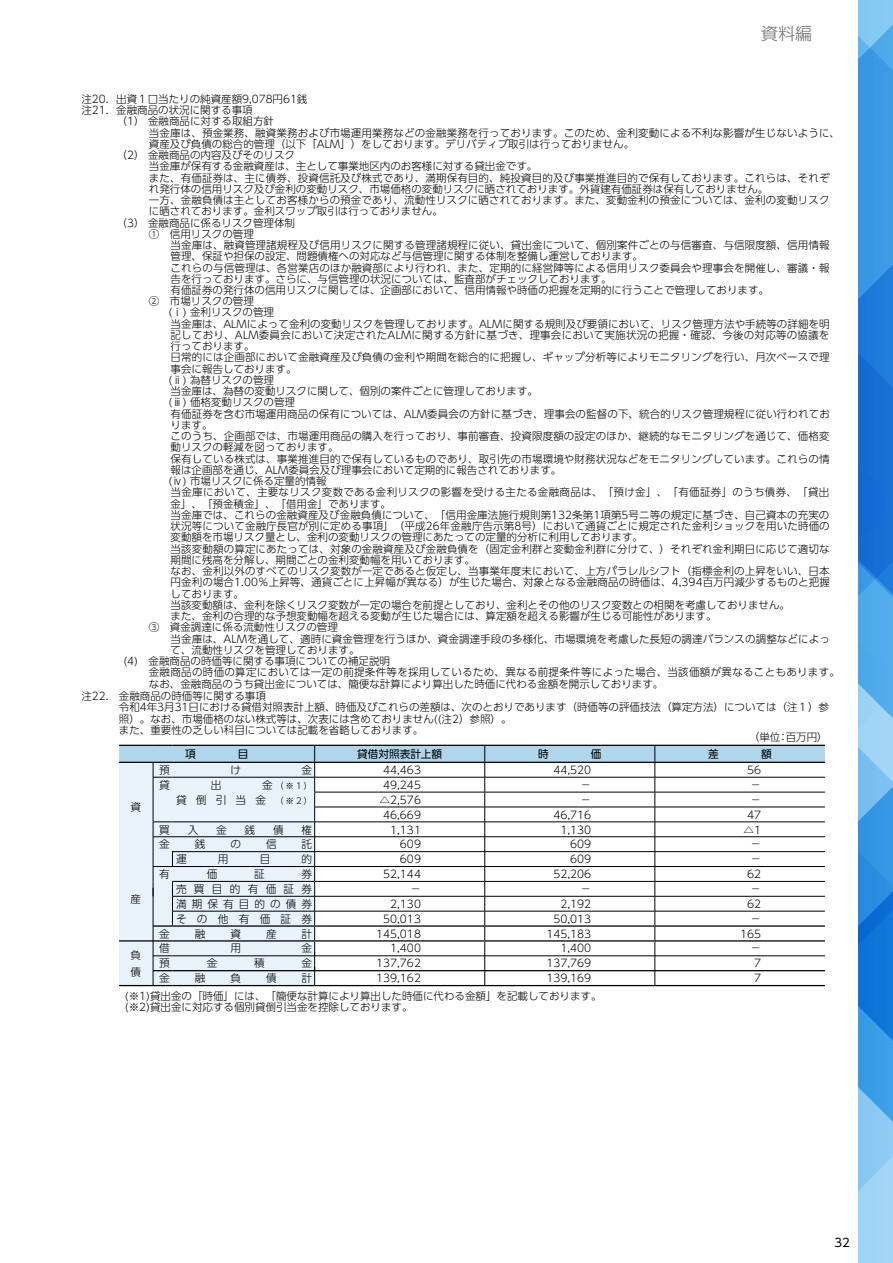
<style>
.page{position:relative;width:893px;height:1263px;background:#fff}
.page>*{position:absolute;margin:0;border:0;box-sizing:border-box;transform-origin:0 0}
.t1{font:300 16.95px "UD Shin Go Pro";color:#727171}
.t2{font:11.7px "UD Shin Go Pro";color:#000}
.t3{font:300 10.65px/14.9px "UD Shin Go Pro";color:#000;text-align:right}
.t4{font:10.65px "UD Shin Go Pro";color:#000}
.t5{font:300 10.5px/11.2px "UD Shin Go Pro";letter-spacing:.005em;color:#000}
.t6{font:300 10.5px "UD Shin Go Pro";letter-spacing:.03em;color:#000}
.s1{font-size:8.55px}
</style>
<div class="page">
<svg style="left:119px;top:745px;width:706px;height:241px"></svg>
<hr style="left:153px;top:866px;width:672px;height:1px;background:#000">
<svg style="left:858px;top:0;width:35px;height:1263px;background:#449ae4"></svg>
<h1 class="t1" style="left:761px;top:20px;width:53px">資料編</h1>
<p class="t5" style="left:81px;top:93px;width:228px">注20．出資１口当たりの純資産額9,078円61銭</p>
<p class="t5" style="left:81px;top:104px;width:173px">注21．金融商品の状況に関する事項</p>
<p class="t5" style="left:117px;top:115px;width:159px">（1） 金融商品に対する取組方針</p>
<p class="t5" style="left:149px;top:127px;width:693px">当金庫は、預金業務、融資業務および市場運用業務などの金融業務を行っております。このため、金利変動による不利な影響が生じないように、</p>
<p class="t5" style="left:149px;top:138px;width:487px">資産及び負債の総合的管理（以下「ALM」）をしております。デリバティブ取引は行っておりません。</p>
<p class="t5" style="left:117px;top:149px;width:180px">（2） 金融商品の内容及びそのリスク</p>
<p class="t5" style="left:149px;top:160px;width:390px">当金庫が保有する金融資産は、主として事業地区内のお客様に対する貸出金です。</p>
<p class="t5" style="left:149px;top:172px;width:682px">また、有価証券は、主に債券、投資信託及び株式であり、満期保有目的、純投資目的及び事業推進目的で保有しております。これらは、それぞ</p>
<p class="t5" style="left:149px;top:183px;width:621px">れ発行体の信用リスク及び金利の変動リスク、市場価格の変動リスクに晒されております。外貨建有価証券は保有しておりません。</p>
<p class="t5" style="left:149px;top:194px;width:682px">一方、金融負債は主としてお客様からの預金であり、流動性リスクに晒されております。また、変動金利の預金については、金利の変動リスク</p>
<p class="t5" style="left:149px;top:205px;width:295px">に晒されております。金利スワップ取引は行っておりません。</p>
<p class="t5" style="left:117px;top:216px;width:180px">（3） 金融商品に係るリスク管理体制</p>
<p class="t5" style="left:149px;top:228px;width:106px">①　信用リスクの管理</p>
<p class="t5" style="left:171px;top:239px;width:660px">当金庫は、融資管理諸規程及び信用リスクに関する管理諸規程に従い、貸出金について、個別案件ごとの与信審査、与信限度額、信用情報</p>
<p class="t5" style="left:171px;top:250px;width:474px">管理、保証や担保の設定、問題債権への対応など与信管理に関する体制を整備し運営しております。</p>
<p class="t5" style="left:171px;top:261px;width:660px">これらの与信管理は、各営業店のほか融資部により行われ、また、定期的に経営陣等による信用リスク委員会や理事会を開催し、審議・報</p>
<p class="t5" style="left:171px;top:273px;width:442px">告を行っております。さらに、与信管理の状況については、監査部がチェックしております。</p>
<p class="t5" style="left:171px;top:284px;width:600px">有価証券の発行体の信用リスクに関しては、企画部において、信用情報や時価の把握を定期的に行うことで管理しております。</p>
<p class="t5" style="left:149px;top:295px;width:106px">②　市場リスクの管理</p>
<p class="t5" style="left:168px;top:306px;width:107px">(ⅰ) 金利リスクの管理</p>
<p class="t5" style="left:171px;top:318px;width:660px">当金庫は、ALMによって金利の変動リスクを管理しております。ALMに関する規則及び要領において、リスク管理方法や手続等の詳細を明</p>
<p class="t5" style="left:171px;top:329px;width:660px">記しており、ALM委員会において決定されたALMに関する方針に基づき、理事会において実施状況の把握・確認、今後の対応等の協議を</p>
<p class="t5" style="left:171px;top:340px;width:85px">行っております。</p>
<p class="t5" style="left:171px;top:351px;width:660px">日常的には企画部において金融資産及び負債の金利や期間を総合的に把握し、ギャップ分析等によりモニタリングを行い、月次ベースで理</p>
<p class="t5" style="left:171px;top:363px;width:127px">事会に報告しております。</p>
<p class="t5" style="left:168px;top:374px;width:107px">(ⅱ) 為替リスクの管理</p>
<p class="t5" style="left:171px;top:385px;width:369px">当金庫は、為替の変動リスクに関して、個別の案件ごとに管理しております。</p>
<p class="t5" style="left:168px;top:396px;width:128px">(ⅲ) 価格変動リスクの管理</p>
<p class="t5" style="left:171px;top:408px;width:661px">有価証券を含む市場運用商品の保有については、ALM委員会の方針に基づき、理事会の監督の下、統合的リスク管理規程に従い行われてお</p>
<p class="t5" style="left:171px;top:419px;width:43px">ります。</p>
<p class="t5" style="left:171px;top:430px;width:660px">このうち、企画部では、市場運用商品の購入を行っており、事前審査、投資限度額の設定のほか、継続的なモニタリングを通じて、価格変</p>
<p class="t5" style="left:171px;top:441px;width:169px">動リスクの軽減を図っております。</p>
<p class="t5" style="left:171px;top:453px;width:660px">保有している株式は、事業推進目的で保有しているものであり、取引先の市場環境や財務状況などをモニタリングしています。これらの情</p>
<p class="t5" style="left:171px;top:464px;width:392px">報は企画部を通じ、ALM委員会及び理事会において定期的に報告されております。</p>
<p class="t5" style="left:168px;top:475px;width:160px">(ⅳ) 市場リスクに係る定量的情報</p>
<p class="t6" style="left:171px;top:484px;width:660px">当金庫において、主要なリスク変数である金利リスクの影響を受ける主たる金融商品は、「預け金」、「有価証券」のうち債券、「貸出</p>
<p class="t5" style="left:171px;top:498px;width:222px">金」、「預金積金」、「借用金」であります。</p>
<p class="t5" style="left:171px;top:509px;width:660px">当金庫では、これらの金融資産及び金融負債について、「信用金庫法施行規則第132条第1項第5号ニ等の規定に基づき、自己資本の充実の</p>
<p class="t5" style="left:171px;top:520px;width:661px">状況等について金融庁長官が別に定める事項」（平成26年金融庁告示第8号）において通貨ごとに規定された金利ショックを用いた時価の</p>
<p class="t5" style="left:171px;top:531px;width:474px">変動額を市場リスク量とし、金利の変動リスクの管理にあたっての定量的分析に利用しております。</p>
<p class="t5" style="left:171px;top:543px;width:660px">当該変動額の算定にあたっては、対象の金融資産及び金融負債を（固定金利群と変動金利群に分けて、）それぞれ金利期日に応じて適切な</p>
<p class="t5" style="left:171px;top:554px;width:306px">期間に残高を分解し、期間ごとの金利変動幅を用いております。</p>
<p class="t5" style="left:171px;top:565px;width:660px">なお、金利以外のすべてのリスク変数が一定であると仮定し、当事業年度末において、上方パラレルシフト（指標金利の上昇をいい、日本</p>
<p class="t5" style="left:171px;top:576px;width:661px">円金利の場合1.00％上昇等、通貨ごとに上昇幅が異なる）が生じた場合、対象となる金融商品の時価は、4,394百万円減少するものと把握</p>
<p class="t5" style="left:171px;top:588px;width:75px">しております。</p>
<p class="t5" style="left:171px;top:599px;width:621px">当該変動額は、金利を除くリスク変数が一定の場合を前提としており、金利とその他のリスク変数との相関を考慮しておりません。</p>
<p class="t5" style="left:171px;top:610px;width:547px">また、金利の合理的な予想変動幅を超える変動が生じた場合には、算定額を超える影響が生じる可能性があります。</p>
<p class="t5" style="left:149px;top:621px;width:190px">③　資金調達に係る流動性リスクの管理</p>
<p class="t5" style="left:171px;top:633px;width:661px">当金庫は、ALMを通して、適時に資金管理を行うほか、資金調達手段の多様化、市場環境を考慮した長短の調達バランスの調整などによっ</p>
<p class="t5" style="left:171px;top:644px;width:190px">て、流動性リスクを管理しております。</p>
<p class="t5" style="left:123px;top:655px;width:268px">(4)　金融商品の時価等に関する事項についての補足説明</p>
<p class="t6" style="left:149px;top:664px;width:693px">金融商品の時価の算定においては一定の前提条件等を採用しているため、異なる前提条件等によった場合、当該価額が異なることもあります。</p>
<p class="t5" style="left:149px;top:678px;width:516px">なお、金融商品のうち貸出金については、簡便な計算により算出した時価に代わる金額を開示しております。</p>
<p class="t5" style="left:119px;top:690px;width:712px;text-indent:-37px">注22.　金融商品の時価等に関する事項<br>令和4年3月31日における貸借対照表計上額、時価及びこれらの差額は、次のとおりであります（時価等の評価技法（算定方法）については（注１）参照）。なお、市場価格のない株式等は、次表には含めておりません((注2）参照）。<br>また、重要性の乏しい科目については記載を省略しております。</p>
<p class="t5" style="left:749px;top:731px;width:80px">（単位：百万円）</p>
<p class="t4" style="left:357px;top:745px;width:87px">貸借対照表計上額</p>
<p class="t3" style="left:376px;top:762px;width:46px">44,463<br>49,245 △2,576<br>46,669<br>1,131<br>609<br>609<br>52,144－<br>2,130<br>50,013<br>145,018<br>1,400<br>137,762<br>139,162</p>
<p class="t3" style="left:546px;top:762px;width:46px">44,520－<br>－<br>46,716<br>1,130<br>609<br>609<br>52,206－<br>2,192<br>50,013<br>145,183<br>1,400<br>137,769<br>139,169</p>
<p class="t3" style="left:740px;top:762px;width:23px">56－－<br>47 △1－－<br>62－<br>62－<br>165－<br>7<br>7</p>
<p class="t4" style="left:708px;top:745px;width:65px">差　　　　額</p>
<p class="t3" style="left:159px;top:762px;width:154px">金<br>貸　　　出　　　金<span class="s1">（※1）</span></p>
<p class="t3" style="left:159px;top:822px;width:12px">買</p>
<p class="t3" style="left:188px;top:822px;width:12px">入</p>
<p class="t3" style="left:216px;top:822px;width:12px">金</p>
<p class="t3" style="left:245px;top:822px;width:12px">銭</p>
<p class="t3" style="left:273px;top:822px;width:12px">債</p>
<p class="t3" style="left:302px;top:822px;width:12px">権</p>
<p class="t3" style="left:159px;top:837px;width:12px">金</p>
<p class="t3" style="left:195px;top:837px;width:12px">銭</p>
<p class="t3" style="left:230px;top:837px;width:12px">の</p>
<p class="t3" style="left:266px;top:837px;width:12px">信</p>
<p class="t3" style="left:302px;top:837px;width:12px">託</p>
<p class="t3" style="left:159px;top:866px;width:12px">有</p>
<p class="t3" style="left:207px;top:866px;width:12px">価</p>
<p class="t3" style="left:254px;top:866px;width:12px">証</p>
<p class="t3" style="left:302px;top:866px;width:12px">券</p>
<p class="t3" style="left:159px;top:762px;width:12px">預</p>
<p class="t3" style="left:230px;top:762px;width:12px">け</p>
<p class="t3" style="left:176px;top:792px;width:138px">貸倒引当金 <span class="s1">（※2）</span></p>
<p class="t3" style="left:130px;top:799px;width:12px">資</p>
<p class="t3" style="left:176px;top:851px;width:12px">運</p>
<p class="t3" style="left:218px;top:851px;width:12px">用</p>
<p class="t3" style="left:260px;top:851px;width:12px">目</p>
<p class="t3" style="left:302px;top:851px;width:12px">的</p>
<p class="t3" style="left:176px;top:881px;width:138px;text-align:justify">売買目的有価証券満期保有目的の債券その他有価証券</p>
<p class="t3" style="left:130px;top:891px;width:12px">産</p>
<p class="t3" style="left:159px;top:926px;width:12px">金</p>
<p class="t3" style="left:195px;top:926px;width:12px">融</p>
<p class="t3" style="left:230px;top:926px;width:12px">資</p>
<p class="t3" style="left:266px;top:926px;width:12px">産</p>
<p class="t3" style="left:302px;top:926px;width:12px">計</p>
<p class="t3" style="left:159px;top:940px;width:12px">借</p>
<p class="t3" style="left:230px;top:940px;width:12px">用</p>
<p class="t3" style="left:302px;top:940px;width:12px">金</p>
<p class="t3" style="left:159px;top:955px;width:12px">預</p>
<p class="t3" style="left:207px;top:955px;width:12px">金</p>
<p class="t3" style="left:254px;top:955px;width:12px">積</p>
<p class="t3" style="left:302px;top:955px;width:12px">金</p>
<p class="t3" style="left:159px;top:970px;width:12px">金</p>
<p class="t3" style="left:195px;top:970px;width:12px">融</p>
<p class="t3" style="left:230px;top:970px;width:12px">負</p>
<p class="t3" style="left:266px;top:970px;width:12px">債</p>
<p class="t3" style="left:302px;top:970px;width:12px">計</p>
<p class="t3" style="left:130px;top:946px;width:12px;line-height:17px;text-align:left">負債</p>
<p class="t5" style="left:125px;top:990px;width:478px">(※1)貸出金の「時価」には、「簡便な計算により算出した時価に代わる金額」を記載しております。(※2)貸出金に対応する個別貸倒引当金を控除しております。</p>
<p class="t2" style="left:834px;top:1233px;width:17px">32</p>
</div>
